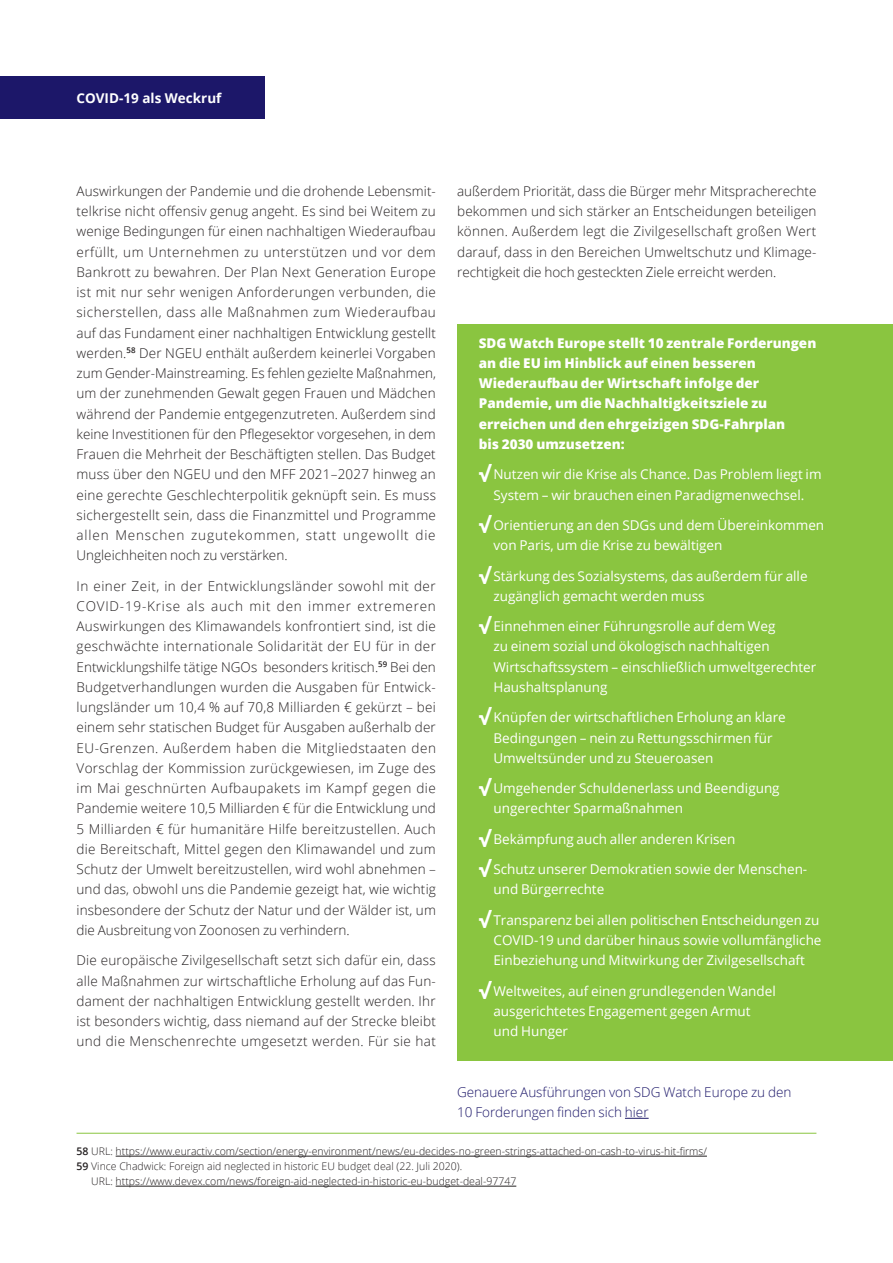
<style>
.page{position:relative;width:893px;height:1263px;background:#fff}
.page>*{position:absolute;margin:0;border:0;box-sizing:border-box;transform-origin:0 0}
.Style_de_paragraphe{font:300 13.5px/20.2px "Open Sans";color:#231f20;text-align:justify}
.Style_de_paragraphe-2{font:13.5px/20.2px "Open Sans";color:#fff}
.Style_de_paragraphe-3{font:800 13.5px/20.2px "Open Sans";color:#fff}
.Style_de_paragraphe-4{font:300 13.5px/20.2px "Open Sans";color:#1c1769}
.t1{font:700 13.5px "Open Sans";color:#fff}
.t2{font:300 10.5px/15px "Open Sans";color:#231f20}
.s1{font-weight:800;font-size:21px}
.s2{font-weight:600}
</style>
<div class="page">
<div style="left:0;top:77px;width:264px;height:42px;background:#1c1769"></div>
<div style="left:458px;top:325px;width:435px;height:736px;background:#8ac540"></div>
<svg style="left:625px;top:1118px;width:24px;height:1px"></svg>
<hr style="left:116px;top:1156px;width:591px;height:1px;background:#231f20">
<hr style="left:116px;top:1186px;width:400px;height:1px;background:#231f20">
<hr style="left:77px;top:1133px;width:739px;height:1px;background:#8ac540">
<p class="t1" style="left:77px;top:88px;width:146px">COVID-19 als Weckruf</p>
<p class="Style_de_paragraphe" style="left:77px;top:180px;width:361px">Auswirkungen der Pandemie und die drohende Lebensmit&shy;telkrise nicht offensiv genug angeht. Es sind bei Weitem zu wenige Bedingungen für einen nachhaltigen Wiederaufbau erfüllt, um Unternehmen zu unterstützen und vor dem Bankrott zu bewahren. Der Plan Next Generation Europe ist mit nur sehr wenigen Anforderungen verbunden, die sicherstellen, dass alle Maßnahmen zum Wiederaufbau auf das Fundament einer nachhaltigen Entwicklung gestellt werden.<sup>58</sup> Der NGEU enthält außerdem keinerlei Vorgaben zum Gender-Mainstreaming. Es fehlen gezielte Maßnahmen, um der zunehmenden Gewalt gegen Frauen und Mädchen während der Pandemie entgegenzutreten. Außerdem sind keine Investitionen für den Pflegesektor vorgesehen, in dem Frauen die Mehrheit der Beschäftigten stellen. Das Budget muss über den NGEU und den MFF 2021–2027 hinweg an eine gerechte Geschlechterpolitik geknüpft sein. Es muss sichergestellt sein, dass die Finanzmittel und Programme allen Menschen zugutekommen, statt ungewollt die Ungleichheiten noch zu verstärken.</p>
<p class="Style_de_paragraphe" style="left:77px;top:575px;width:361px">In einer Zeit, in der Entwicklungsländer sowohl mit der COVID-19-Krise als auch mit den immer extremeren Auswirkungen des Klimawandels konfrontiert sind, ist die geschwächte internationale Solidarität der EU für in der Entwicklungshilfe tätige NGOs besonders kritisch.<sup>59</sup> Bei den Budgetverhandlungen wurden die Ausgaben für Entwick&shy;lungsländer um 10,4 % auf 70,8 Milliarden € gekürzt – bei einem sehr statischen Budget für Ausgaben außerhalb der EU-Grenzen. Außerdem haben die Mitgliedstaaten den Vorschlag der Kommission zurückgewiesen, im Zuge des im Mai geschnürten Aufbaupakets im Kampf gegen die Pandemie weitere 10,5 Milliarden € für die Entwicklung und 5 Milliarden € für humanitäre Hilfe bereitzustellen. Auch die Bereitschaft, Mittel gegen den Klimawandel und zum Schutz der Umwelt bereitzustellen, wird wohl abnehmen – und das, obwohl uns die Pandemie gezeigt hat, wie wichtig insbesondere der Schutz der Natur und der Wälder ist, um die Ausbreitung von Zoonosen zu verhindern.</p>
<p class="Style_de_paragraphe" style="left:77px;top:950px;width:361px">Die europäische Zivilgesellschaft setzt sich dafür ein, dass alle Maßnahmen zur wirtschaftliche Erholung auf das Fun&shy;dament der nachhaltigen Entwicklung gestellt werden. Ihr ist besonders wichtig, dass niemand auf der Strecke bleibt und die Menschenrechte umgesetzt werden. Für sie hat</p>
<p class="Style_de_paragraphe" style="left:457px;top:180px;width:361px">außerdem Priorität, dass die Bürger mehr Mitspracherechte bekommen und sich stärker an Entscheidungen beteiligen können. Außerdem legt die Zivilgesellschaft großen Wert darauf, dass in den Bereichen Umweltschutz und Klimage&shy;rechtigkeit die hoch gesteckten Ziele erreicht werden.</p>
<p class="Style_de_paragraphe-3" style="left:479px;top:332px;width:339px">SDG Watch Europe stellt 10 zentrale Forderungen an die EU im Hinblick auf einen besseren Wiederaufbau der Wirtschaft infolge der Pandemie, um die Nachhaltigkeitsziele zu erreichen und den ehrgeizigen SDG-Fahrplan<br>bis 2030 umzusetzen:</p>
<p class="Style_de_paragraphe-2" style="left:479px;top:464px;width:344px;text-align:center"><span class="s1">√</span> Nutzen wir die Krise als Chance. Das Problem liegt im<br>System – wir brauchen einen Paradigmenwechsel.</p>
<p class="Style_de_paragraphe-2" style="left:493px;top:515px;width:332px;text-indent:-15px"><span class="s1">√</span> Orientierung an den SDGs und dem Übereinkommen von Paris, um die Krise zu bewältigen</p>
<p class="Style_de_paragraphe-2" style="left:493px;top:565px;width:316px;text-indent:-15px"><span class="s1">√</span> Stärkung des Sozialsystems, das außerdem für alle zugänglich gemacht werden muss</p>
<p class="Style_de_paragraphe-2" style="left:493px;top:616px;width:324px;text-indent:-15px"><span class="s1">√</span> Einnehmen einer Führungsrolle auf dem Weg<br>zu einem sozial und ökologisch nachhaltigen Wirtschaftssystem – einschließlich umweltgerechter Haushaltsplanung</p>
<p class="Style_de_paragraphe-2" style="left:493px;top:707px;width:294px;text-indent:-15px"><span class="s1">√</span> Knüpfen der wirtschaftlichen Erholung an klare<br>Bedingungen – nein zu Rettungsschirmen für<br>Umweltsünder und zu Steueroasen</p>
<p class="Style_de_paragraphe-2" style="left:493px;top:778px;width:288px;text-indent:-15px"><span class="s1">√</span> Umgehender Schuldenerlass und Beendigung ungerechter Sparmaßnahmen</p>
<p class="Style_de_paragraphe-2" style="left:479px;top:828px;width:258px"><span class="s1">√</span> Bekämpfung auch aller anderen Krisen</p>
<p class="Style_de_paragraphe-2" style="left:493px;top:859px;width:315px;text-indent:-15px"><span class="s1">√</span> Schutz unserer Demokratien sowie der Menschen&shy;und Bürgerrechte</p>
<p class="Style_de_paragraphe-2" style="left:493px;top:909px;width:330px;text-indent:-15px"><span class="s1">√</span> Transparenz bei allen politischen Entscheidungen zu<br>COVID-19 und darüber hinaus sowie vollumfängliche<br>Einbeziehung und Mitwirkung der Zivilgesellschaft</p>
<p class="Style_de_paragraphe-2" style="left:493px;top:980px;width:284px;text-indent:-15px"><span class="s1">√</span> Weltweites, auf einen grundlegenden Wandel ausgerichtetes Engagement gegen Armut und Hunger</p>
<p class="Style_de_paragraphe-4" style="left:457px;top:1081px;width:336px">Genauere Ausführungen von SDG Watch Europe zu den<br>10 Forderungen finden sich hier</p>
<p class="t2" style="left:77px;top:1144px;width:632px"><span class="s2">58</span> URL: https://www.euractiv.com/section/energy-environment/news/eu-decides-no-green-strings-attached-on-cash-to-virus-hit-firms/</p>
<p class="t2" style="left:91px;top:1159px;width:427px;text-indent:-15px"><span class="s2">59</span> Vince Chadwick: Foreign aid neglected in historic EU budget deal (22. Juli 2020).<br>URL: https://www.devex.com/news/foreign-aid-neglected-in-historic-eu-budget-deal-97747</p>
</div>
